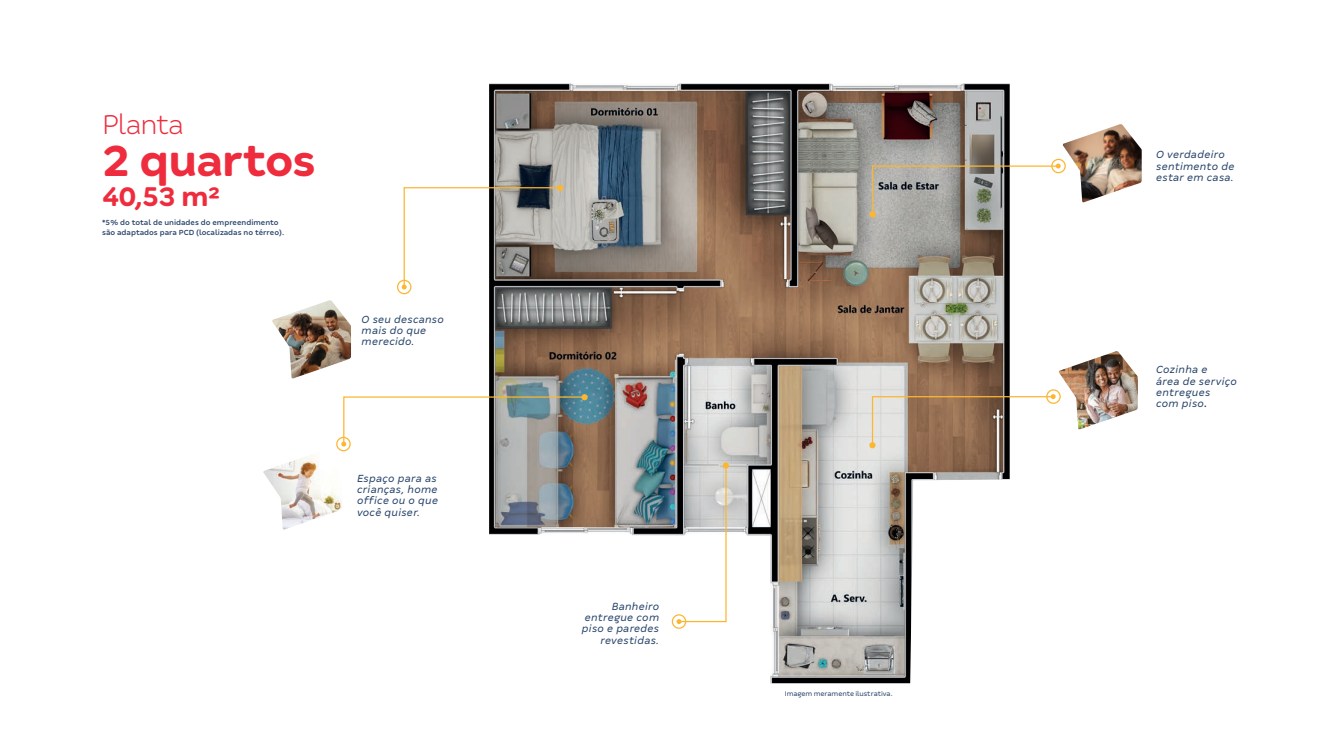
<style>
.page{position:relative;width:1327px;height:745px;background:#fff}
.page>*{position:absolute;margin:0;border:0;box-sizing:border-box;transform-origin:0 0}
.t1{font:700 48.75px "Tenda";letter-spacing:-.03em;color:#ee2c3d}
.t2{font:700 30px "Tenda";color:#ee2c3d}
.t3{font:300 30px "Tenda";letter-spacing:-.035em;color:#ee2c3d}
.t4{font:italic 11.38px/11.4px "Tenda";letter-spacing:.025em;color:#264369}
.t5{font:500 8.12px/9.8px "Tenda";color:#264369}
.t6{font:7.5px "Tenda";letter-spacing:-.005em;color:#264369}
.s1{font-size:13.75px}
</style>
<div class="page">
<img style="left:1062px;top:124px;width:79px;height:78px">
<img style="left:489px;top:83px;width:521px;height:600px">
<div style="left:1051px;top:159px;width:14px;height:14px;border:1px solid #fcb630;border-radius:50%"></div>
<svg style="left:869px;top:163px;width:191px;height:54px"></svg>
<div style="left:1046px;top:389px;width:14px;height:14px;border:1px solid #fcb630;border-radius:50%"></div>
<svg style="left:869px;top:394px;width:186px;height:54px"></svg>
<div style="left:397px;top:279px;width:14px;height:15px;border:1px solid #fcb630;border-radius:50%"></div>
<svg style="left:402px;top:185px;width:161px;height:105px"></svg>
<div style="left:672px;top:614px;width:14px;height:14px;border:1px solid #fcb630;border-radius:50%"></div>
<svg style="left:676px;top:462px;width:53px;height:161px"></svg>
<img style="left:263px;top:451px;width:79px;height:78px">
<div style="left:336px;top:436px;width:15px;height:15px;border:1px solid #fcb630;border-radius:50%"></div>
<svg style="left:341px;top:394px;width:246px;height:52px"></svg>
<img style="left:272px;top:300px;width:79px;height:78px">
<img style="left:1058px;top:351px;width:79px;height:78px">
<h2 class="t3" style="left:102px;top:108px;width:83px">Planta</h2>
<h1 class="t1" style="left:102px;top:132px;width:215px">2 quartos</h1>
<h2 class="t2" style="left:102px;top:179px;width:120px">40,53 m²</h2>
<p class="t5" style="left:102px;top:217px;width:183px">*5% do total de unidades do empreendimento são adaptados para PCD (localizadas no térreo).</p>
<p class="t4" style="left:362px;top:313px;width:84px">O seu descanso mais do que merecido.</p>
<p class="t4" style="left:357px;top:472px;width:83px">Espaço para as crianças, home office ou o que você quiser.</p>
<p class="t4" style="left:582px;top:599px;width:79px;text-align:right">Banheiro entregue com piso e paredes revestidas.</p>
<p class="t6" style="left:785px;top:689px;width:109px">Imagem meramente ilustrativa.</p>
<p class="t4" style="left:1156px;top:148px;width:80px">O verdadeiro sentimento de estar em casa.</p>
<p class="t4" style="left:1156px;top:363px;width:82px">Cozinha e<br>área de serviço entregues<br>com piso<span class="s1">.</span></p>
</div>
